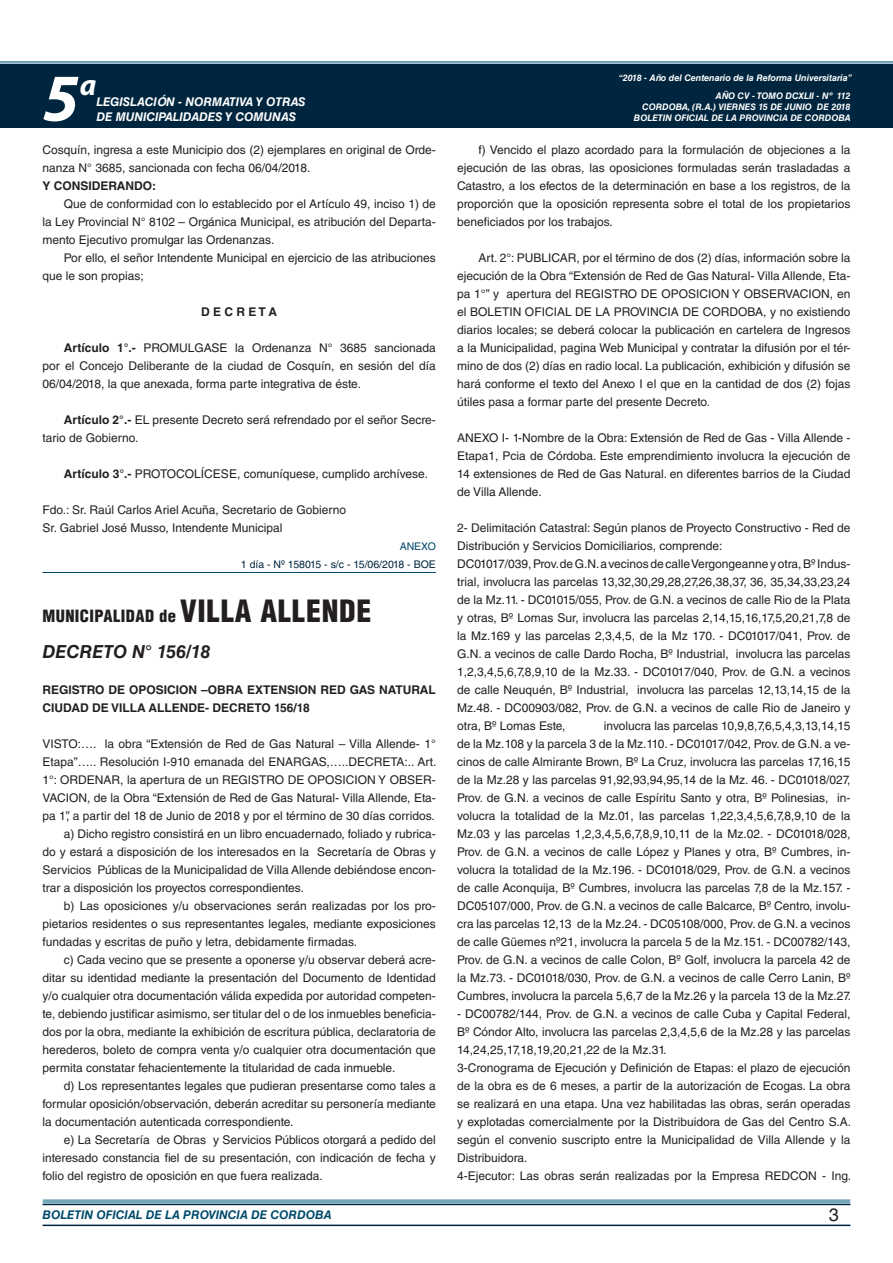
<style>
.page{position:relative;width:893px;height:1263px;background:#fff}
.page>*{position:absolute;margin:0;border:0;box-sizing:border-box;transform-origin:0 0}
.t1{font:italic 700 67.5px "Myriad Pro";color:#fff}
.t2{font:italic 700 30px "Myriad Pro";color:#fff}
.DOC__N{font:italic 700 18px "Helvetica LT Std";color:#231f20}
.t3{font:18px "Helvetica LT Std";color:#231f20}
.TEXTO_BASE{font:900 condensed 16.5px "Helvetica LT Std";letter-spacing:.025em;color:#231f20}
.TEXTO_BASE-2{font:12px/18px "Helvetica LT Std";color:#231f20;text-align:justify}
.TEXTO_BASE-3{font:700 12px/18px "Helvetica LT Std";color:#231f20}
.t4{font:italic 700 12px "Helvetica LT Std";color:#fff}
.t5{font:italic 700 12px "Helvetica LT Std";color:#004b6c}
.RESUELVE{font:700 12px "Helvetica LT Std";color:#231f20}
.FECHA_DE_PUBLICACIÓN{font:10.5px "Helvetica LT Std";color:#00263f}
.ANEXO{font:10.5px "Helvetica LT Std";color:#004b6c}
.t6{font:italic 700 9px/10.8px "Helvetica LT Std";color:#fff;text-align:right}
.s1{font-weight:700}
.s2{font-size:30px}
</style>
<div class="page">
<div style="left:0;top:61px;width:893px;height:6px;background:#fff;opacity:.75"></div>
<div style="left:0;top:64px;width:893px;height:64px;background:#00263f"></div>
<hr style="left:43px;top:1224px;width:807px;height:2px;background:#00263f">
<div style="left:42px;top:1198px;width:809px;height:8px;background:#fff;opacity:.75"></div>
<hr style="left:43px;top:572px;width:393px;height:1px;background:#004b6c">
<h1 class="t1" style="left:43px;top:54px;width:38px">5</h1>
<h2 class="t2" style="left:80px;top:66px;width:18px">a</h2>
<p class="t4" style="left:96px;top:95px;width:211px">LEGISLACIÓN - NORMATIVA Y OTRAS</p>
<p class="t4" style="left:96px;top:109px;width:201px">DE MUNICIPALIDADES Y COMUNAS</p>
<p class="TEXTO_BASE-2" style="left:43px;top:141px;width:395px">Cosquín, ingresa a este Municipio dos (2) ejemplares en original de Orde&shy;nanza N° 3685, sancionada con fecha 06/04/2018.</p>
<p class="TEXTO_BASE-3" style="left:43px;top:176px;width:115px">Y CONSIDERANDO:</p>
<p class="TEXTO_BASE-2" style="left:43px;top:195px;width:395px;text-indent:21px">Que de conformidad con lo establecido por el Artículo 49, inciso 1) de la Ley Provincial N° 8102 – Orgánica Municipal, es atribución del Departa&shy;mento Ejecutivo promulgar las Ordenanzas.</p>
<p class="TEXTO_BASE-2" style="left:43px;top:249px;width:395px;text-indent:21px">Por ello, el señor Intendente Municipal en ejercicio de las atribuciones que le son propias;</p>
<p class="RESUELVE" style="left:201px;top:304px;width:78px">D E C R E T A</p>
<p class="TEXTO_BASE-2" style="left:43px;top:339px;width:395px;text-indent:21px"><span class="s1">Artículo 1°.-</span> PROMULGASE la Ordenanza N° 3685 sancionada por el Concejo Deliberante de la ciudad de Cosquín, en sesión del día 06/04/2018, la que anexada, forma parte integrativa de éste.</p>
<p class="TEXTO_BASE-2" style="left:43px;top:411px;width:395px;text-indent:21px"><span class="s1">Artículo 2°.-</span> EL presente Decreto será refrendado por el señor Secre&shy;tario de Gobierno.</p>
<p class="TEXTO_BASE-2" style="left:64px;top:465px;width:366px"><span class="s1">Artículo 3°.-</span> PROTOCOLÍCESE, comuníquese, cumplido archívese.</p>
<p class="TEXTO_BASE-2" style="left:43px;top:501px;width:305px">Fdo.: Sr. Raúl Carlos Ariel Acuña, Secretario de Gobierno</p>
<p class="TEXTO_BASE-2" style="left:43px;top:519px;width:241px">Sr. Gabriel José Musso, Intendente Municipal</p>
<p class="ANEXO" style="left:400px;top:540px;width:38px">ANEXO</p>
<p class="FECHA_DE_PUBLICACIÓN" style="left:241px;top:558px;width:196px">1 día - Nº 158015 - s/c - 15/06/2018 - BOE</p>
<p class="TEXTO_BASE" style="left:43px;top:605px;width:331px">MUNICIPALIDAD de <span class="s2">VILLA ALLENDE</span></p>
<p class="DOC__N" style="left:43px;top:640px;width:169px">DECRETO N° 156/18</p>
<p class="TEXTO_BASE-3" style="left:43px;top:680px;width:395px">REGISTRO DE OPOSICION –OBRA EXTENSION RED GAS NATURAL<br>CIUDAD DE VILLA ALLENDE- DECRETO 156/18</p>
<p class="TEXTO_BASE-2" style="left:43px;top:735px;width:396px">VISTO:…. la obra “Extensión de Red de Gas Natural – Villa Allende- 1° Etapa”….. Resolución I-910 emanada del ENARGAS,…..DECRETA:.. Art.<br>1°: ORDENAR, la apertura de un REGISTRO DE OPOSICION Y OBSER-VACION, de la Obra “Extensión de Red de Gas Natural- Villa Allende, Eta&shy;pa 1”, a partir del 18 de Junio de 2018 y por el término de 30 días corridos.</p>
<p class="TEXTO_BASE-2" style="left:43px;top:825px;width:395px;text-indent:21px">a) Dicho registro consistirá en un libro encuadernado, foliado y rubrica&shy;do y estará a disposición de los interesados en la Secretaría de Obras y Servicios Públicas de la Municipalidad de Villa Allende debiéndose encon&shy;trar a disposición los proyectos correspondientes.</p>
<p class="TEXTO_BASE-2" style="left:43px;top:897px;width:395px;text-indent:21px">b) Las oposiciones y/u observaciones serán realizadas por los pro&shy;pietarios residentes o sus representantes legales, mediante exposiciones fundadas y escritas de puño y letra, debidamente firmadas.</p>
<p class="TEXTO_BASE-2" style="left:43px;top:951px;width:395px;text-indent:21px">c) Cada vecino que se presente a oponerse y/u observar deberá acre&shy;ditar su identidad mediante la presentación del Documento de Identidad y/o cualquier otra documentación válida expedida por autoridad competen&shy;te, debiendo justificar asimismo, ser titular del o de los inmuebles beneficia&shy;dos por la obra, mediante la exhibición de escritura pública, declaratoria de herederos, boleto de compra venta y/o cualquier otra documentación que permita constatar fehacientemente la titularidad de cada inmueble.</p>
<p class="TEXTO_BASE-2" style="left:43px;top:1077px;width:395px;text-indent:21px">d) Los representantes legales que pudieran presentarse como tales a formular oposición/observación, deberán acreditar su personería mediante la documentación autenticada correspondiente.</p>
<p class="TEXTO_BASE-2" style="left:43px;top:1131px;width:395px;text-indent:21px">e) La Secretaría de Obras y Servicios Públicos otorgará a pedido del interesado constancia fiel de su presentación, con indicación de fecha y folio del registro de oposición en que fuera realizada.</p>
<p class="t6" style="left:619px;top:72px;width:235px">“2018 - Año del Centenario de la Reforma Universitaria”</p>
<p class="t6" style="left:634px;top:91px;width:218px">AÑO CV - TOMO DCXLII - Nº 112<br>CORDOBA, (R.A.) VIERNES 15 DE JUNIO DE 2018<br>BOLETIN OFICIAL DE LA PROVINCIA DE CORDOBA</p>
<p class="TEXTO_BASE-2" style="left:457px;top:141px;width:395px;text-indent:21px">f) Vencido el plazo acordado para la formulación de objeciones a la ejecución de las obras, las oposiciones formuladas serán trasladadas a Catastro, a los efectos de la determinación en base a los registros, de la proporción que la oposición representa sobre el total de los propietarios beneficiados por los trabajos.</p>
<p class="TEXTO_BASE-2" style="left:457px;top:249px;width:395px;text-indent:21px">Art. 2°: PUBLICAR, por el término de dos (2) días, información sobre la ejecución de la Obra “Extensión de Red de Gas Natural- Villa Allende, Eta&shy;pa 1°” y apertura del REGISTRO DE OPOSICION Y OBSERVACION, en el BOLETIN OFICIAL DE LA PROVINCIA DE CORDOBA, y no existiendo diarios locales; se deberá colocar la publicación en cartelera de Ingresos a la Municipalidad, pagina Web Municipal y contratar la difusión por el tér&shy;mino de dos (2) días en radio local. La publicación, exhibición y difusión se hará conforme el texto del Anexo I el que en la cantidad de dos (2) fojas útiles pasa a formar parte del presente Decreto.</p>
<p class="TEXTO_BASE-2" style="left:457px;top:429px;width:395px">ANEXO I- 1-Nombre de la Obra: Extensión de Red de Gas - Villa Allende - Etapa1, Pcia de Córdoba. Este emprendimiento involucra la ejecución de 14 extensiones de Red de Gas Natural. en diferentes barrios de la Ciudad de Villa Allende.</p>
<p class="TEXTO_BASE-2" style="left:457px;top:519px;width:395px">2- Delimitación Catastral: Según planos de Proyecto Constructivo - Red de<br>Distribución y Servicios Domiciliarios, comprende:</p>
<p class="TEXTO_BASE-2" style="left:457px;top:555px;width:395px">DC01017/039, Prov. de G.N. a vecinos de calle Vergongeanne y otra, Bº Indus&shy;trial, involucra las parcelas 13,32,30,29,28,27,26,38,37, 36, 35,34,33,23,24 de la Mz.11. - DC01015/055, Prov. de G.N. a vecinos de calle Rio de la Plata y otras, Bº Lomas Sur, involucra las parcelas 2,14,15,16,17,5,20,21,7,8 de la Mz.169 y las parcelas 2,3,4,5, de la Mz 170. - DC01017/041, Prov. de G.N. a vecinos de calle Dardo Rocha, Bº Industrial, involucra las parcelas 1,2,3,4,5,6,7,8,9,10 de la Mz.33. - DC01017/040, Prov. de G.N. a vecinos de calle Neuquén, Bº Industrial, involucra las parcelas 12,13,14,15 de la Mz.48. - DC00903/082, Prov. de G.N. a vecinos de calle Rio de Janeiro y otra, Bº Lomas Este,</p>
<p class="TEXTO_BASE-2" style="left:457px;top:717px;width:395px;text-indent:147px">involucra las parcelas 10,9,8,7,6,5,4,3,13,14,15 de la Mz.108 y la parcela 3 de la Mz.110. - DC01017/042, Prov. de G.N. a ve&shy;cinos de calle Almirante Brown, Bº La Cruz, involucra las parcelas 17,16,15 de la Mz.28 y las parcelas 91,92,93,94,95,14 de la Mz. 46. - DC01018/027, Prov. de G.N. a vecinos de calle Espíritu Santo y otra, Bº Polinesias, in&shy;volucra la totalidad de la Mz.01, las parcelas 1,22,3,4,5,6,7,8,9,10 de la Mz.03 y las parcelas 1,2,3,4,5,6,7,8,9,10,11 de la Mz.02. - DC01018/028, Prov. de G.N. a vecinos de calle López y Planes y otra, Bº Cumbres, in&shy;volucra la totalidad de la Mz.196. - DC01018/029, Prov. de G.N. a vecinos de calle Aconquija, Bº Cumbres, involucra las parcelas 7,8 de la Mz.157. - DC05107/000, Prov. de G.N. a vecinos de calle Balcarce, Bº Centro, involu&shy;cra las parcelas 12,13 de la Mz.24. - DC05108/000, Prov. de G.N. a vecinos de calle Güemes nº21, involucra la parcela 5 de la Mz.151. - DC00782/143, Prov. de G.N. a vecinos de calle Colon, Bº Golf, involucra la parcela 42 de la Mz.73. - DC01018/030, Prov. de G.N. a vecinos de calle Cerro Lanin, Bº Cumbres, involucra la parcela 5,6,7 de la Mz.26 y la parcela 13 de la Mz.27.</p>
<p class="TEXTO_BASE-2" style="left:457px;top:1005px;width:395px">- DC00782/144, Prov. de G.N. a vecinos de calle Cuba y Capital Federal, Bº Cóndor Alto, involucra las parcelas 2,3,4,5,6 de la Mz.28 y las parcelas 14,24,25,17,18,19,20,21,22 de la Mz.31.</p>
<p class="TEXTO_BASE-2" style="left:457px;top:1059px;width:396px">3-Cronograma de Ejecución y Definición de Etapas: el plazo de ejecución de la obra es de 6 meses, a partir de la autorización de Ecogas. La obra se realizará en una etapa. Una vez habilitadas las obras, serán operadas y explotadas comercialmente por la Distribuidora de Gas del Centro S.A. según el convenio suscripto entre la Municipalidad de Villa Allende y la Distribuidora.</p>
<p class="TEXTO_BASE-2" style="left:457px;top:1167px;width:396px">4-Ejecutor: Las obras serán realizadas por la Empresa REDCON - Ing.</p>
<p class="t5" style="left:43px;top:1208px;width:290px">BOLETIN OFICIAL DE LA PROVINCIA DE CORDOBA</p>
<h3 class="t3" style="left:829px;top:1204px;width:12px">3</h3>
</div>
